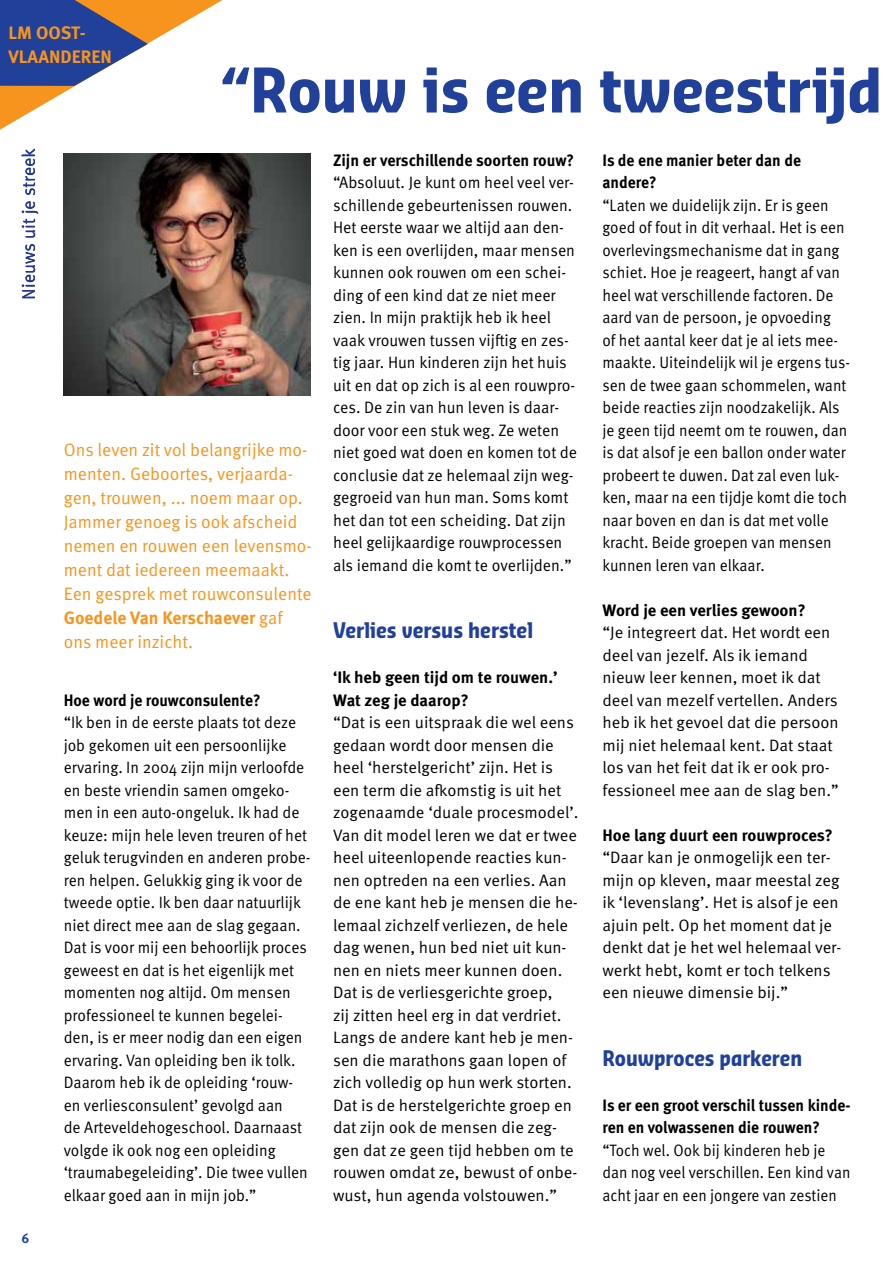
<style>
.page{position:relative;width:893px;height:1263px;background:#fff}
.page>*{position:absolute;margin:0;border:0;box-sizing:border-box;transform-origin:0 0}
.t1{font:700 60px "Sansa Con Pro";color:#21409a}
.t2{font:700 21px "Sansa Con Pro";color:#21409a;scale:.96 1}
.t3{font:700 21px "Sansa Con Pro";color:#21409a;scale:.94 1}
.t4{font:18px/24px "Meta OT Norm";color:#f7941e}
.t5{font:700 18px/24px "Meta OT";color:#f7941e}
.t6{font:18px "Meta OT Norm";color:#21409a}
.t7{font:16.5px/22.5px "Meta OT Norm";color:#000}
.t8{font:16.5px/22.5px "Meta OT Norm";color:#000;scale:.94 1}
.t9{font:16.5px/22.5px "Meta OT Norm";color:#000;scale:.96 1}
.t10{font:16.5px/22.5px "Meta OT Norm";color:#000;scale:.93 1}
.t11{font:700 16.5px/22.5px "Meta OT";color:#000;scale:.94 1}
.t12{font:16.5px/22.5px "Meta OT Norm";color:#000;scale:.92 1}
.t13{font:700 16.5px/22.5px "Meta OT";color:#000;scale:.96 1}
.t14{font:700 16.5px "Meta OT";color:#000}
.t15{font:700 13.5px "Meta OT";color:#21409a}
.s1{font-family:"Meta OT Norm";font-weight:400}
</style>
<div class="page">
<svg style="left:0;top:0;width:222px;height:396px"></svg>
<img style="left:64px;top:153px;width:246px;height:242px">
<p class="t5" style="left:9px;top:21px;width:105px">LM OOST-<br>VLAANDEREN</p>
<h1 class="t1" style="left:219px;top:49px;width:665px">“Rouw is een tweestrijd</h1>
<p class="t6" style="left:18px;top:300px;width:153px;rotate:-90deg">Nieuws uit je streek</p>
<p class="t15" style="left:22px;top:1230px;width:9px">6</p>
<p class="t4" style="left:64px;top:438px;width:250px">Ons leven zit vol belangrijke mo&shy;menten. Geboortes, verjaarda&shy;gen, trouwen, ... noem maar op.<br>Jammer genoeg is ook afscheid nemen en rouwen een levensmo&shy;ment dat iedereen meemaakt.<br>Een gesprek met rouwconsulente</p>
<p class="t5" style="left:64px;top:606px;width:220px">Goedele Van Kerschaever <span class="s1">gaf</span></p>
<p class="t4" style="left:64px;top:630px;width:131px">ons meer inzicht.</p>
<p class="t11" style="left:64px;top:689px;width:211px">Hoe word je rouwconsulente?</p>
<p class="t8" style="left:64px;top:711px;width:264px">“Ik ben in de eerste plaats tot deze job gekomen uit een persoonlijke ervaring. In 2004 zijn mijn verloofde en beste vriendin samen omgeko&shy;men in een auto-ongeluk. Ik had de keuze: mijn hele leven treuren of het geluk terugvinden en anderen probe&shy;ren helpen. Gelukkig ging ik voor de tweede optie. Ik ben daar natuurlijk niet direct mee aan de slag gegaan.<br>Dat is voor mij een behoorlijk proces geweest en dat is het eigenlijk met momenten nog altijd. Om mensen professioneel te kunnen begelei&shy;den, is er meer nodig dan een eigen ervaring. Van opleiding ben ik tolk.<br>Daarom heb ik de opleiding ‘rouw&shy;en verliesconsulent’ gevolgd aan<br>de Arteveldehogeschool. Daarnaast volgde ik ook nog een opleiding ‘traumabegeleiding’. Die twee vullen elkaar goed aan in mijn job.”</p>
<p class="t13" style="left:333px;top:149px;width:253px">Zijn er verschillende soorten rouw?</p>
<p class="t9" style="left:333px;top:171px;width:256px">“Absoluut. Je kunt om heel veel ver&shy;schillende gebeurtenissen rouwen.<br>Het eerste waar we altijd aan den&shy;ken is een overlijden, maar mensen kunnen ook rouwen om een schei&shy;ding of een kind dat ze niet meer zien. In mijn praktijk heb ik heel vaak vrouwen tussen vijftig en zes&shy;tig jaar. Hun kinderen zijn het huis uit en dat op zich is al een rouwpro&shy;ces. De zin van hun leven is daar&shy;door voor een stuk weg. Ze weten niet goed wat doen en komen tot de conclusie dat ze helemaal zijn weg&shy;gegroeid van hun man. Soms komt het dan tot een scheiding. Dat zijn heel gelijkaardige rouwprocessen als iemand die komt te overlijden.”</p>
<p class="t2" style="left:333px;top:616px;width:210px">Verlies versus herstel</p>
<p class="t13" style="left:333px;top:666px;width:235px">‘Ik heb geen tijd om te rouwen.’<br>Wat zeg je daarop?</p>
<p class="t7" style="left:333px;top:711px;width:247px">“Dat is een uitspraak die wel eens gedaan wordt door mensen die heel ‘herstelgericht’ zijn. Het is een term die afkomstig is uit het zogenaamde ‘duale procesmodel’.<br>Van dit model leren we dat er twee heel uiteenlopende reacties kun&shy;nen optreden na een verlies. Aan de ene kant heb je mensen die he&shy;lemaal zichzelf verliezen, de hele dag wenen, hun bed niet uit kun&shy;nen en niets meer kunnen doen.<br>Dat is de verliesgerichte groep,<br>zij zitten heel erg in dat verdriet.<br>Langs de andere kant heb je men&shy;sen die marathons gaan lopen of zich volledig op hun werk storten.<br>Dat is de herstelgerichte groep en dat zijn ook de mensen die zeg&shy;gen dat ze geen tijd hebben om te rouwen omdat ze, bewust of onbe&shy;wust, hun agenda volstouwen.”</p>
<p class="t11" style="left:602px;top:149px;width:213px">Is de ene manier beter dan de andere?</p>
<p class="t10" style="left:602px;top:194px;width:268px">“Laten we duidelijk zijn. Er is geen goed of fout in dit verhaal. Het is een overlevingsmechanisme dat in gang schiet. Hoe je reageert, hangt af van heel wat verschillende factoren. De aard van de persoon, je opvoeding<br>of het aantal keer dat je al iets mee&shy;maakte. Uiteindelijk wil je ergens tus&shy;sen de twee gaan schommelen, want beide reacties zijn noodzakelijk. Als je geen tijd neemt om te rouwen, dan is dat alsof je een ballon onder water probeert te duwen. Dat zal even luk&shy;ken, maar na een tijdje komt die toch naar boven en dan is dat met volle kracht. Beide groepen van mensen kunnen leren van elkaar.</p>
<p class="t14" style="left:602px;top:599px;width:205px">Word je een verlies gewoon?</p>
<p class="t7" style="left:602px;top:621px;width:238px">“Je integreert dat. Het wordt een deel van jezelf. Als ik iemand nieuw leer kennen, moet ik dat deel van mezelf vertellen. Anders heb ik het gevoel dat die persoon mij niet helemaal kent. Dat staat los van het feit dat ik er ook pro&shy;fessioneel mee aan de slag ben.”</p>
<p class="t14" style="left:602px;top:824px;width:232px">Hoe lang duurt een rouwproces?</p>
<p class="t7" style="left:602px;top:846px;width:240px">“Daar kan je onmogelijk een ter&shy;mijn op kleven, maar meestal zeg ik ‘levenslang’. Het is alsof je een ajuin pelt. Op het moment dat je denkt dat je het wel helemaal ver&shy;werkt hebt, komt er toch telkens een nieuwe dimensie bij.”</p>
<p class="t3" style="left:602px;top:1043px;width:214px">Rouwproces parkeren</p>
<p class="t11" style="left:602px;top:1094px;width:265px">Is er een groot verschil tussen kinde&shy;ren en volwassenen die rouwen?</p>
<p class="t12" style="left:602px;top:1139px;width:271px">“Toch wel. Ook bij kinderen heb je dan nog veel verschillen. Een kind van acht jaar en een jongere van zestien</p>
</div>
